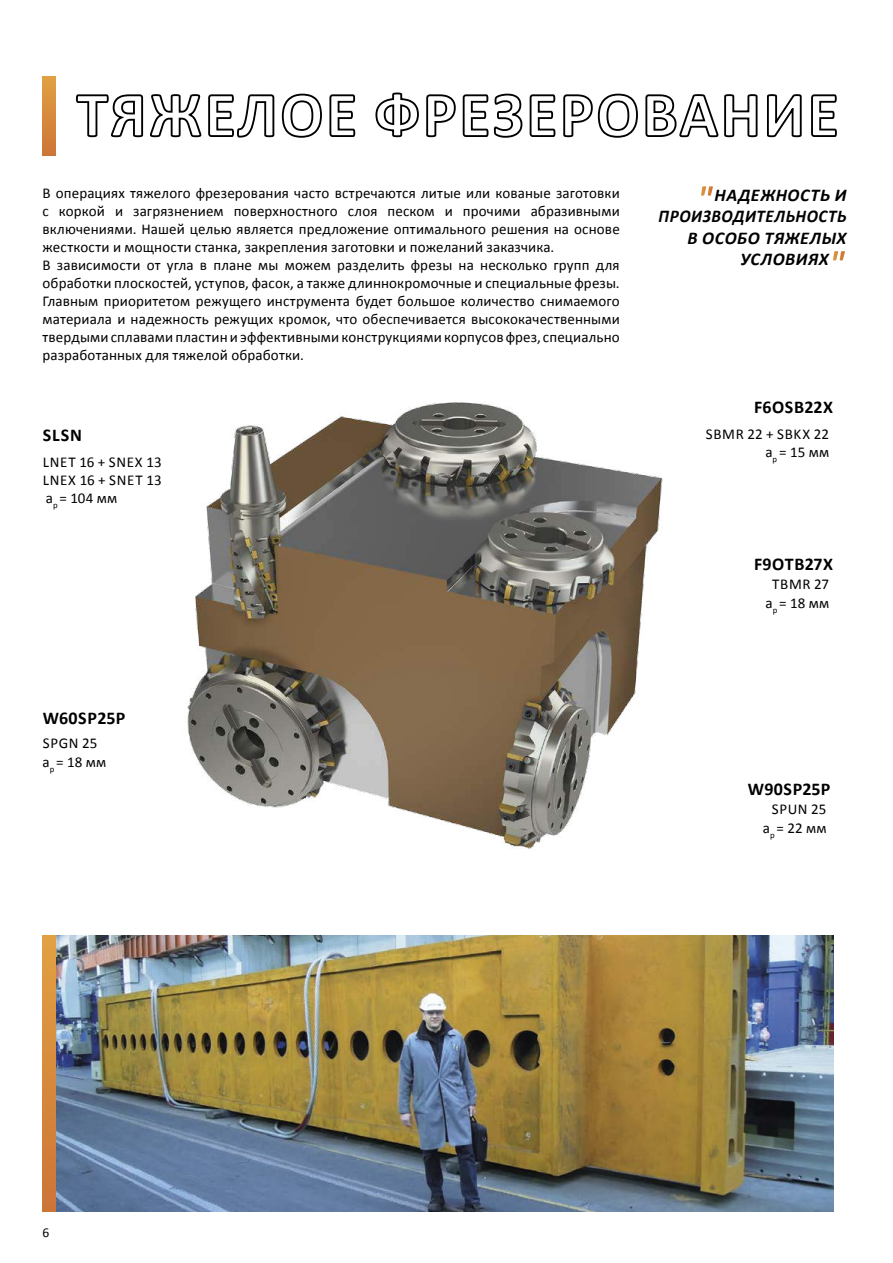
<style>
.page{position:relative;width:893px;height:1263px;background:#fff}
.page>*{position:absolute;margin:0;border:0;box-sizing:border-box;transform-origin:0 0}
.t1{font:italic 700 36px "Calibri";color:#fff}
.t2{font:italic 700 18px/21.6px "Calibri";letter-spacing:.03em;color:#000;text-align:right}
.t3{font:700 18px "Calibri";letter-spacing:.015em;color:#000}
.t4{font:15px/18px "Calibri";letter-spacing:.01em;color:#000}
.t5{font:15px/18px "Calibri";letter-spacing:.04em;color:#000;text-align:right}
.t6{font:13.5px "Calibri";color:#000}
.s1{font-size:36px;color:#fff}
</style>
<div class="page">
<img style="left:187px;top:402px;width:476px;height:447px">
<img style="left:55px;top:935px;width:778px;height:277px">
<svg style="left:43px;top:935px;width:12px;height:277px;background:#d68a3d"></svg>
<svg style="left:76px;top:93px;width:280px;height:45px"></svg>
<svg style="left:375px;top:92px;width:383px;height:46px"></svg>
<svg style="left:767px;top:94px;width:35px;height:44px"></svg>
<svg style="left:811px;top:94px;width:26px;height:43px"></svg>
<svg style="left:43px;top:76px;width:12px;height:79px"></svg>
<h1 class="t1" style="left:697px;top:176px;width:17px">"</h1>
<p class="t4" style="left:43px;top:184px;width:579px">В операциях тяжелого фрезерования часто встречаются литые или кованые заготовки с коркой и загрязнением поверхностного слоя песком и прочими абразивными включениями. Нашей целью является предложение оптимального решения на основе жесткости и мощности станка, закрепления заготовки и пожеланий заказчика.<br>В зависимости от угла в плане мы можем разделить фрезы на несколько групп для обработки плоскостей, уступов, фасок, а также длиннокромочные и специальные фрезы.<br>Главным приоритетом режущего инструмента будет большое количество снимаемого материала и надежность режущих кромок, что обеспечивается высококачественными твердыми сплавами пластин и эффективными конструкциями корпусов фрез, специально разработанных для тяжелой обработки.</p>
<p class="t2" style="left:659px;top:184px;width:189px">НАДЕЖНОСТЬ И<br>ПРОИЗВОДИТЕЛЬНОСТЬ<br>В ОСОБО ТЯЖЕЛЫХ<br>УСЛОВИЯХ<span class="s1">"</span></p>
<p class="t3" style="left:43px;top:423px;width:41px">SLSN</p>
<p class="t4" style="left:43px;top:453px;width:120px;text-align:justify">LNET 16 + SNEX 13<br>LNEX 16 + SNET 13 a<sub>p</sub> = 104 мм</p>
<p class="t3" style="left:43px;top:707px;width:84px">W60SP25P</p>
<p class="t4" style="left:43px;top:733px;width:65px;line-height:19px">SPGN 25 a<sub>p</sub> = 18 мм</p>
<p class="t6" style="left:43px;top:1224px;width:8px">6</p>
<p class="t3" style="left:754px;top:395px;width:81px">F6OSB22X</p>
<p class="t5" style="left:706px;top:425px;width:125px">SBMR 22 + SBKX 22 a<sub>p</sub> = 15 мм</p>
<p class="t3" style="left:754px;top:553px;width:81px">F9OTB27X</p>
<p class="t4" style="left:765px;top:575px;width:65px;line-height:19px;text-align:center">TBMR 27 a<sub>p</sub> = 18 мм</p>
<p class="t3" style="left:748px;top:777px;width:84px">W90SP25P</p>
<p class="t4" style="left:763px;top:800px;width:65px;line-height:19px;text-align:right">SPUN 25 a<sub>p</sub> = 22 мм</p>
</div>
